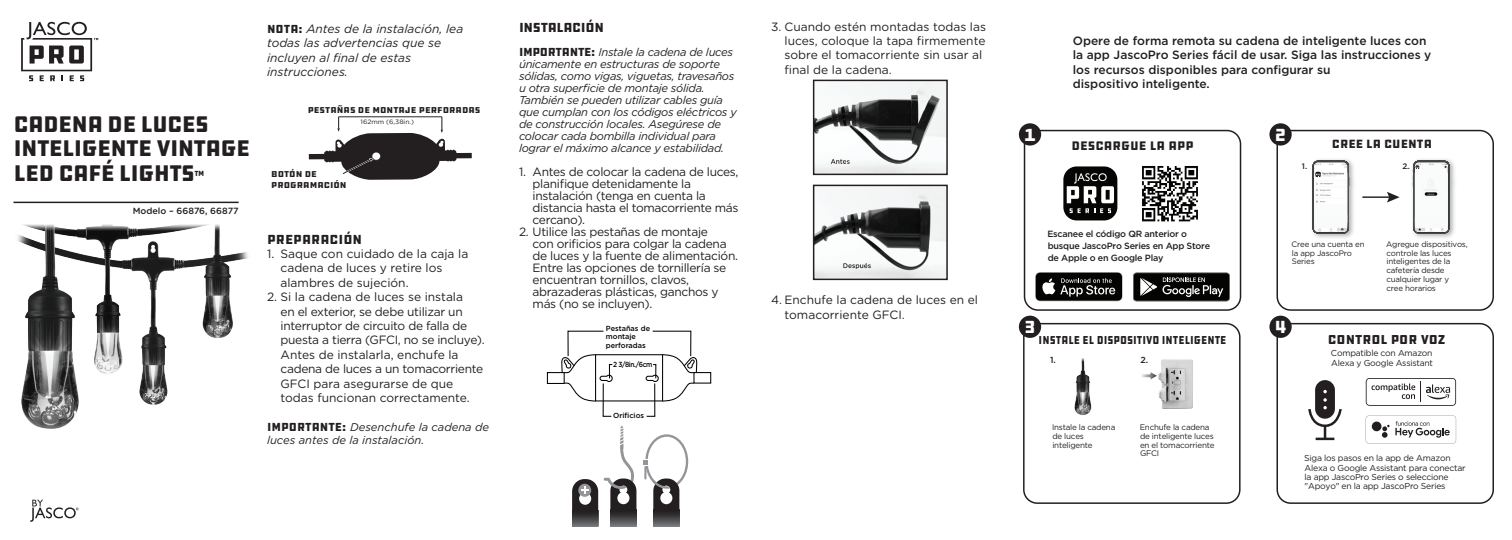
<style>
.page{position:relative;width:1512px;height:540px;background:#fff}
.page>*{position:absolute;margin:0;border:0;box-sizing:border-box;transform-origin:0 0}
.t1{font:23.25px/24.8px "DDC Hardware";letter-spacing:-.035em;color:#231f20}
.t2{font:18px "DDC Hardware";color:#fff}
.t3{font:13.5px "DDC Hardware";letter-spacing:-.01em;color:#231f20}
.t4{font:13.35px "DDC Hardware";color:#231f20}
.t5{font:12.75px "DDC Hardware";color:#231f20}
.t6{font:12.3px "DDC Hardware";color:#231f20}
.t7{font:12px/12px "Gotham";letter-spacing:-.025em;color:#231f20}
.t8{font:500 12px/14.4px "Gotham";color:#231f20}
.t9{font:12px/14.4px "Gotham Rounded";color:#231f20}
.t10{font:italic 12px/14.4px "Gotham";color:#231f20}
.t11{font:12px/14.4px "Gotham";color:#231f20}
.t12{font:11.85px "DDC Hardware";color:#231f20;scale:.87 1}
.t13{font:italic 11.25px/12px "Gotham";letter-spacing:-.025em;color:#231f20}
.t14{font:italic 11.25px/13.5px "Gotham";color:#231f20}
.t15{font:500 9px/12px "Gotham";letter-spacing:-.025em;color:#231f20}
.t16{font:500 9px "Gotham";color:#231f20}
.t17{font:500 8.85px "Gotham";color:#231f20}
.t18{font:8.7px/10.5px "DDC Hardware";color:#231f20;scale:1.08 1}
.t19{font:8.55px/9.4px "Gotham";letter-spacing:-.025em;color:#231f20}
.t20{font:8.1px/8.9px "Gotham";letter-spacing:-.025em;color:#231f20}
.t21{font:7.95px/8.7px "Gotham";letter-spacing:-.025em;color:#231f20}
.t22{font:500 7.95px "Gotham";color:#231f20}
.t23{font:500 7.35px/8.4px "Gotham";color:#040503}
.t24{font:500 7.35px "Gotham";color:#040503;scale:.9 1}
.t25{font:6.3px "Gotham";color:#231f20;scale:1.08 1}
.s1{font-size:15px}
.s2{font-family:"Gotham Rounded"}
.s3{font-family:"DDC Hardware";font-style:normal}
.s4{font-family:"DDC Hardware";font-style:normal;font-size:12px}
</style>
<div class="page">
<img style="left:1142px;top:166px;width:56px;height:56px">
<svg style="left:1035px;top:272px;width:88px;height:29px;background:#353634"></svg>
<svg style="left:1133px;top:273px;width:97px;height:28px;background:#313230"></svg>
<div style="left:1063px;top:166px;width:54px;height:54px;background:#050504;border-radius:13px"></div>
<svg style="left:1067px;top:173px;width:47px;height:40px"></svg>
<div style="left:1024px;top:130px;width:217px;height:181px;border:2px solid #231f20;border-radius:14px"></div>
<hr style="left:1363px;top:196px;width:28px;height:2px;background:#231f20">
<svg style="left:1387px;top:192px;width:13px;height:11px"></svg>
<img style="left:1313px;top:159px;width:41px;height:79px">
<img style="left:1412px;top:159px;width:43px;height:79px">
<svg style="left:1312px;top:162px;width:38px;height:70px"></svg>
<svg style="left:1413px;top:162px;width:37px;height:70px"></svg>
<div style="left:1276px;top:130px;width:218px;height:181px;border:2px solid #231f20;border-radius:14px"></div>
<img style="left:1074px;top:358px;width:18px;height:57px">
<img style="left:1159px;top:360px;width:33px;height:48px">
<svg style="left:1142px;top:372px;width:15px;height:7px"></svg>
<div style="left:1023px;top:323px;width:218px;height:181px;border:2px solid #231f20;border-radius:14px"></div>
<div style="left:1315px;top:380px;width:20px;height:39px;background:#231f20;border-radius:10px"></div>
<svg style="left:1308px;top:390px;width:34px;height:50px"></svg>
<svg style="left:1366px;top:415px;width:90px;height:29px"></svg>
<div style="left:1372px;top:422px;width:10px;height:9px;background:#231f20;border-radius:50%"></div>
<svg style="left:1366px;top:378px;width:90px;height:28px"></svg>
<div style="left:1276px;top:323px;width:218px;height:181px;border:2px solid #231f20;border-radius:14px"></div>
<div style="left:1019px;top:123px;width:22px;height:23px;background:#231f20;border-radius:50%"></div>
<div style="left:1269px;top:123px;width:23px;height:23px;background:#231f20;border-radius:50%"></div>
<div style="left:1269px;top:316px;width:23px;height:22px;background:#231f20;border-radius:50%"></div>
<div style="left:1019px;top:316px;width:22px;height:22px;background:#231f20;border-radius:50%"></div>
<svg style="left:30px;top:500px;width:49px;height:22px"></svg>
<img style="left:17px;top:224px;width:232px;height:205px">
<hr style="left:14px;top:202px;width:225px;height:1px;background:#231f20">
<div style="left:693px;top:372px;width:18px;height:12px;border:1px solid #040503"></div>
<div style="left:547px;top:372px;width:18px;height:12px;border:1px solid #040503"></div>
<div style="left:595px;top:354px;width:68px;height:47px;border:1px solid #040503"></div>
<svg style="left:645px;top:330px;width:52px;height:87px"></svg>
<svg style="left:561px;top:330px;width:52px;height:87px"></svg>
<svg style="left:572px;top:510px;width:26px;height:17px"></svg>
<div style="left:572px;top:479px;width:26px;height:31px;background:#231f20"></div>
<div style="left:579px;top:493px;width:12px;height:12px;background:#fff;border-radius:50%"></div>
<svg style="left:578px;top:484px;width:13px;height:13px"></svg>
<svg style="left:581px;top:486px;width:8px;height:8px"></svg>
<svg style="left:610px;top:510px;width:26px;height:17px"></svg>
<div style="left:610px;top:479px;width:26px;height:31px;background:#231f20"></div>
<div style="left:619px;top:486px;width:8px;height:8px;background:#fff;border-radius:50%"></div>
<div style="left:617px;top:492px;width:12px;height:12px;background:#fff;border-radius:50%"></div>
<svg style="left:604px;top:425px;width:32px;height:64px"></svg>
<svg style="left:653px;top:510px;width:26px;height:17px"></svg>
<div style="left:653px;top:479px;width:26px;height:31px;background:#231f20"></div>
<div style="left:662px;top:486px;width:8px;height:8px;background:#fff;border-radius:50%"></div>
<div style="left:660px;top:492px;width:12px;height:12px;background:#fff;border-radius:50%"></div>
<svg style="left:644px;top:434px;width:44px;height:55px"></svg>
<svg style="left:309px;top:117px;width:163px;height:63px"></svg>
<img style="left:816px;top:188px;width:129px;height:89px">
<div style="left:813px;top:185px;width:135px;height:95px;border:2px solid #231f20"></div>
<img style="left:816px;top:83px;width:129px;height:89px">
<div style="left:813px;top:80px;width:135px;height:95px;border:2px solid #231f20"></div>
<svg style="left:21px;top:22px;width:77px;height:59px"></svg>
<h1 class="t1" style="left:14px;top:112px;width:238px">CADENA DE LUCES<br>INTELIGENTE VINTAGE<br>LED CAFÉ LIGHTS<span class="s1">™</span></h1>
<p class="t16" style="left:133px;top:205px;width:107px"><span class="s2">Modelo –</span> 66876, 66877</p>
<p class="t10" style="left:267px;top:21px;width:198px"><span class="s3">NOTA:</span> Antes de la instalación, lea todas las advertencias que se incluyen al final de estas instrucciones.</p>
<p class="t18" style="left:308px;top:105px;width:162px">PESTAÑAS DE MONTAJE PERFORADAS</p>
<p class="t25" style="left:361px;top:118px;width:51px">162mm (6,38in.)</p>
<p class="t18" style="left:271px;top:169px;width:71px">BOTÓN DE<br>PROGRAMACIÓN</p>
<p class="t3" style="left:267px;top:230px;width:97px">PREPARACIÓN</p>
<p class="t11" style="left:281px;top:246px;width:189px;text-indent:-14px">1. Saque con cuidado de la caja la cadena de luces y retire los alambres de sujeción.</p>
<p class="t7" style="left:281px;top:289px;width:206px;line-height:14.4px;text-indent:-14px">2. Si la cadena de luces se instala<br>en el exterior, se debe utilizar un interruptor de circuito de falla de puesta a tierra (GFCI, no se incluye).<br>Antes de instalarla, enchufe la cadena de luces a un tomacorriente GFCI para asegurarse de que todas funcionan correctamente.</p>
<p class="t14" style="left:267px;top:420px;width:224px"><span class="s4">IMPORTANTE:</span> Desenchufe la cadena de luces antes de la instalación.</p>
<p class="t3" style="left:519px;top:19px;width:86px">INSTALACIÓN</p>
<p class="t13" style="left:519px;top:46px;width:219px"><span class="s4">IMPORTANTE:</span> Instale la cadena de luces únicamente en estructuras de soporte sólidas, como vigas, viguetas, travesaños u otra superficie de montaje sólida.<br>También se pueden utilizar cables guía que cumplan con los códigos eléctricos y de construcción locales. Asegúrese de colocar cada bombilla individual para lograr el máximo alcance y estabilidad.</p>
<p class="t7" style="left:533px;top:165px;width:207px;text-indent:-14px">1. Antes de colocar la cadena de luces, planifique detenidamente la instalación (tenga en cuenta la distancia hasta el tomacorriente más cercano).</p>
<p class="t7" style="left:533px;top:225px;width:207px;text-indent:-14px">2. Utilice las pestañas de montaje<br>con orificios para colgar la cadena de luces y la fuente de alimentación.<br>Entre las opciones de tornillería se encuentran tornillos, clavos, abrazaderas plásticas, ganchos y más (no se incluyen).</p>
<p class="t23" style="left:606px;top:324px;width:46px">Pestañas de montaje perforadas</p>
<p class="t24" style="left:613px;top:359px;width:45px">2 3/8in./6cm</p>
<p class="t23" style="left:613px;top:411px;width:32px">Orificios</p>
<p class="t9" style="left:785px;top:19px;width:203px;text-indent:-14px">3. Cuando estén montadas todas las luces, coloque la tapa firmemente sobre el tomacorriente sin usar al final de la cadena.</p>
<p class="t9" style="left:785px;top:292px;width:195px;text-indent:-14px">4. Enchufe la cadena de luces en el tomacorriente GFCI.</p>
<p class="t8" style="left:1073px;top:33px;width:360px">Opere de forma remota su cadena de inteligente luces con la app JascoPro Series fácil de usar. Siga las instrucciones y los recursos disponibles para configurar su<br>dispositivo inteligente.</p>
<h2 class="t2" style="left:1024px;top:123px;width:13px">1</h2>
<h2 class="t2" style="left:1275px;top:123px;width:13px">2</h2>
<p class="t5" style="left:1071px;top:138px;width:124px">DESCARGUE LA APP</p>
<p class="t6" style="left:1332px;top:136px;width:102px">CREE LA CUENTA</p>
<p class="t22" style="left:1302px;top:161px;width:7px">1.</p>
<p class="t22" style="left:1402px;top:161px;width:9px">2.</p>
<p class="t15" style="left:1047px;top:228px;width:164px">Escanee el código QR anterior o busque JascoPro Series en App Store de Apple o en Google Play</p>
<p class="t21" style="left:1292px;top:240px;width:75px">Cree una cuenta en la app JascoPro<br>Series</p>
<p class="t21" style="left:1386px;top:240px;width:83px">Agregue dispositivos, controle las luces inteligentes de la cafetería desde cualquier lugar y<br>cree horarios</p>
<h2 class="t2" style="left:1024px;top:316px;width:13px">3</h2>
<h2 class="t2" style="left:1275px;top:316px;width:13px">4</h2>
<p class="t12" style="left:1039px;top:332px;width:217px">INSTALE EL DISPOSITIVO INTELIGENTE</p>
<p class="t17" style="left:1050px;top:355px;width:7px">1.</p>
<p class="t17" style="left:1140px;top:355px;width:9px">2.</p>
<p class="t4" style="left:1328px;top:331px;width:119px">CONTROL POR VOZ</p>
<p class="t19" style="left:1331px;top:348px;width:104px">Compatible con Amazon<br>Alexa y Google Assistant</p>
<p class="t20" style="left:1052px;top:423px;width:65px">Instale la cadena de luces inteligente</p>
<p class="t20" style="left:1140px;top:423px;width:76px">Enchufe la cadena de inteligente luces en el tomacorriente<br>GFCI</p>
<p class="t19" style="left:1304px;top:453px;width:163px">Siga los pasos en la app de Amazon Alexa o Google Assistant para conectar la app JascoPro Series o seleccione "Apoyo" en la app JascoPro Series</p>
</div>
